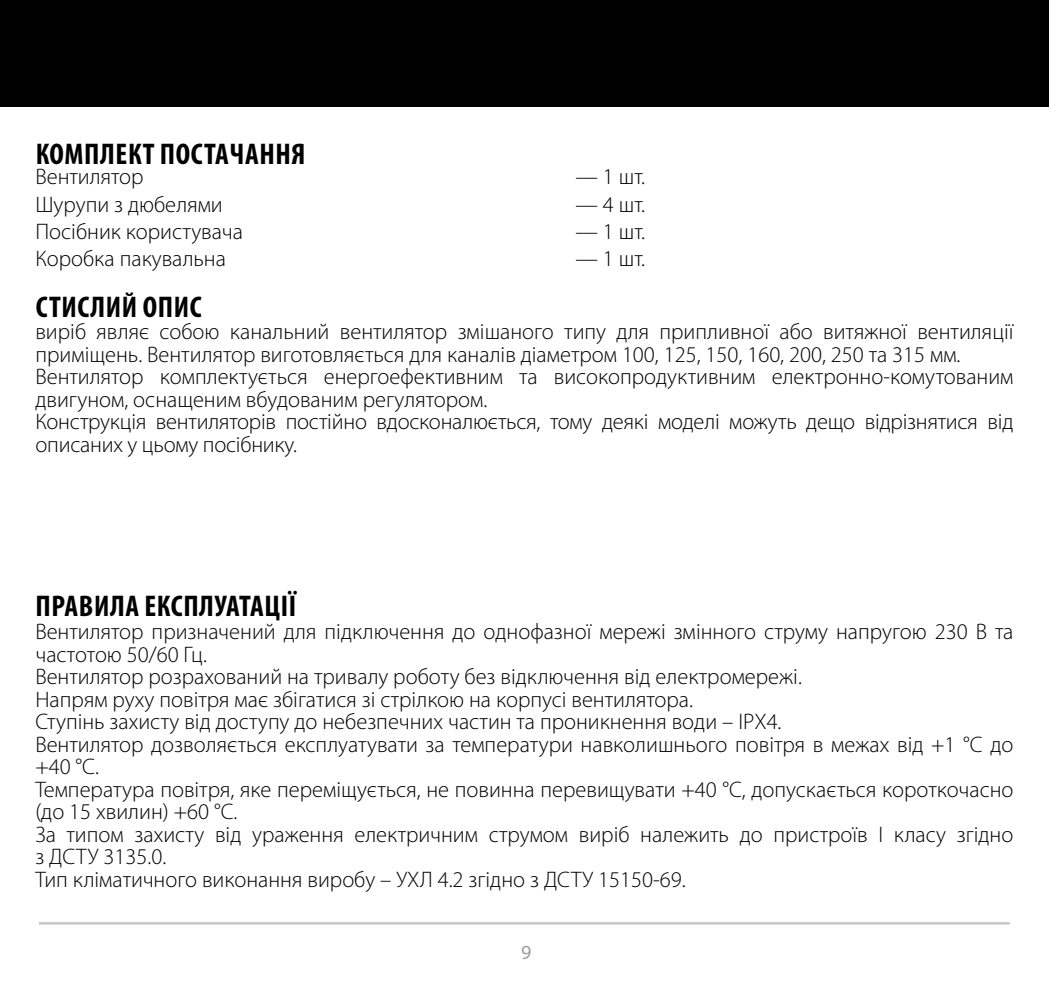
<style>
.page{position:relative;width:1049px;height:993px;background:#fff}
.page>*{position:absolute;margin:0;border:0;box-sizing:border-box;transform-origin:0 0}
.t1{font:700 condensed 30px "Myriad Pro";letter-spacing:.02em;color:#000}
.t2{font:300 22.5px/22.5px "Myriad Pro";color:#000}
.t3{font:20px "Myriad Pro";color:#9d9d9c}
</style>
<div class="page">
<hr style="left:39px;top:921px;width:971px;height:3px;background:#c6c6c6">
<div style="left:0;top:0;width:1049px;height:106px;background:#000"></div>
<h1 class="t1" style="left:36px;top:135px;width:271px">КОМПЛЕКТ ПОСТАЧАННЯ</h1>
<p class="t2" style="left:35px;top:166px;width:110px">Вентилятор</p>
<p class="t2" style="left:575px;top:166px;width:71px">— 1 шт.</p>
<p class="t2" style="left:35px;top:193px;width:189px">Шурупи з дюбелями</p>
<p class="t2" style="left:575px;top:193px;width:71px">— 4 шт.</p>
<p class="t2" style="left:35px;top:220px;width:209px">Посібник користувача</p>
<p class="t2" style="left:575px;top:220px;width:71px">— 1 шт.</p>
<p class="t2" style="left:35px;top:247px;width:192px">Коробка пакувальна</p>
<p class="t2" style="left:575px;top:247px;width:71px">— 1 шт.</p>
<h1 class="t1" style="left:36px;top:288px;width:167px">СТИСЛИЙ ОПИС</h1>
<p class="t2" style="left:35px;top:321px;width:980px">виріб являє собою канальний вентилятор змішаного типу для припливної або витяжної вентиляції приміщень. Вентилятор виготовляється для каналів діаметром 100, 125, 150, 160, 200, 250 та 315 мм.<br>Вентилятор комплектується енергоефективним та високопродуктивним електронно-комутованим двигуном, оснащеним вбудованим регулятором.<br>Конструкція вентиляторів постійно вдосконалюється, тому деякі моделі можуть дещо відрізнятися від описаних у цьому посібнику.</p>
<h1 class="t1" style="left:36px;top:587px;width:262px">ПРАВИЛА ЕКСПЛУАТАЦІЇ</h1>
<p class="t2" style="left:35px;top:620px;width:980px">Вентилятор призначений для підключення до однофазної мережі змінного струму напругою 230 В та частотою 50/60 Гц.<br>Вентилятор розрахований на тривалу роботу без відключення від електромережі.<br>Напрям руху повітря має збігатися зі стрілкою на корпусі вентилятора.<br>Ступінь захисту від доступу до небезпечних частин та проникнення води – IPХ4.<br>Вентилятор дозволяється експлуатувати за температури навколишнього повітря в межах від +1 °C до +40 °C.<br>Температура повітря, яке переміщується, не повинна перевищувати +40 °C, допускається короткочасно (до 15 хвилин) +60 °C.<br>За типом захисту від ураження електричним струмом вирiб належить до пристроїв І класу згідно з ДСТУ 3135.0.<br>Тип кліматичного виконання виробу – УХЛ 4.2 згідно з ДСТУ 15150-69.</p>
<p class="t3" style="left:521px;top:939px;width:12px">9</p>
</div>
